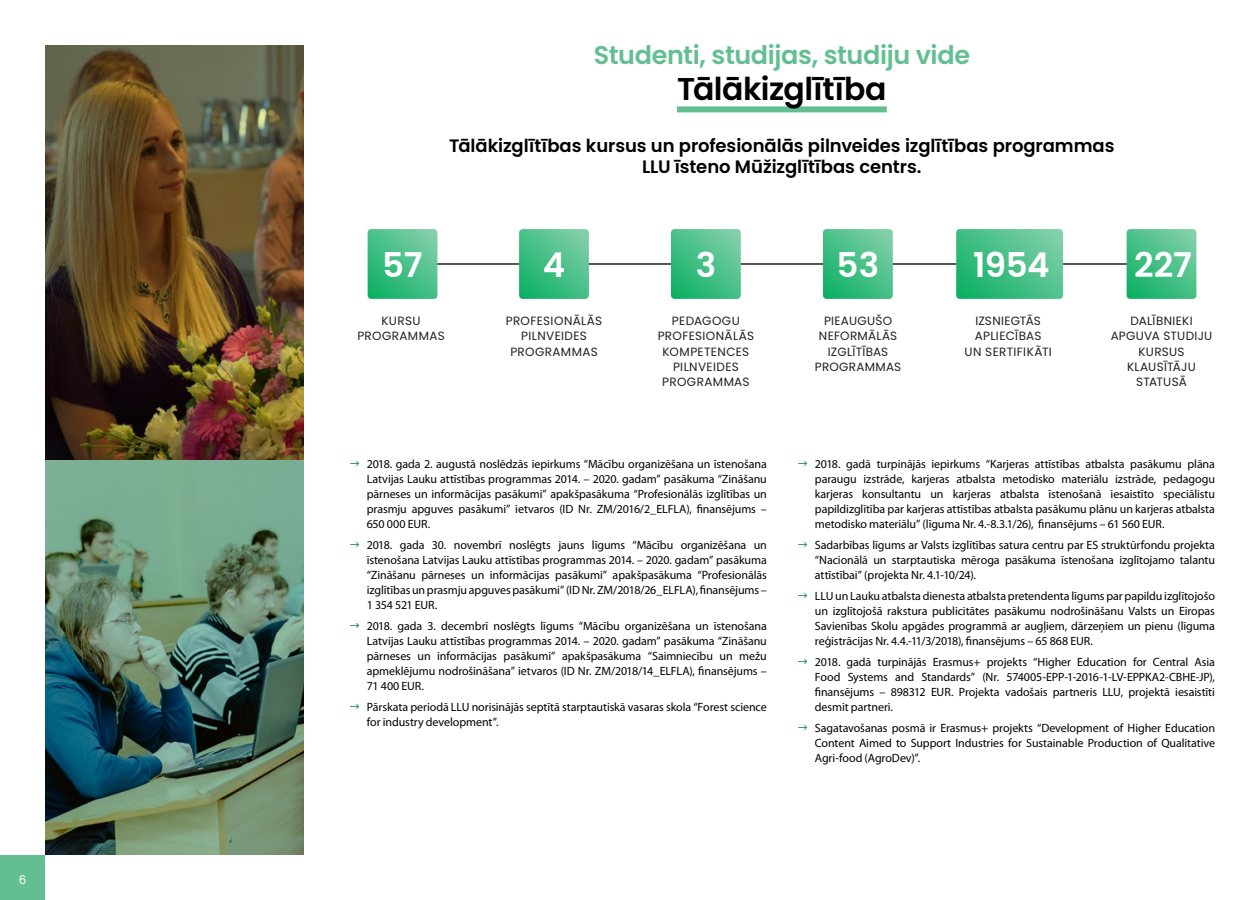
<style>
.page{position:relative;width:1260px;height:900px;background:#fff}
.page>*{position:absolute;margin:0;border:0;box-sizing:border-box;transform-origin:0 0}
.t1{font:600 34.2px "Poppins";letter-spacing:-.01em;color:#fff}
.t2{font:600 31.5px "Poppins";letter-spacing:-.015em;color:#000}
.t3{font:600 25.5px "Poppins";letter-spacing:-.015em;color:#63bf91}
.t4{font:600 18px/21px "Poppins";letter-spacing:-.005em;color:#000;text-align:center}
.t5{font:12px/15px "Myriad Pro";letter-spacing:-.01em;color:#000;text-align:justify}
.t6{font:12px/15.3px "Poppins";letter-spacing:.025em;color:#231f20;text-align:center}
.t7{font:12px "Poppins";color:#fff}
</style>
<div class="page">
<div style="left:0;top:855px;width:45px;height:45px;background:#63bf91"></div>
<img style="left:45px;top:459px;width:259px;height:396px">
<div style="left:677px;top:106px;width:210px;height:6px;background:#63bf91"></div>
<hr style="left:414px;top:263px;width:723px;height:2px;background:#231f20">
<svg style="left:368px;top:229px;width:69px;height:70px;background:#48c087"></svg>
<svg style="left:519px;top:229px;width:70px;height:70px;background:#49c088"></svg>
<svg style="left:671px;top:229px;width:70px;height:70px;background:#49c088"></svg>
<svg style="left:823px;top:229px;width:70px;height:70px;background:#49c088"></svg>
<svg style="left:956px;top:229px;width:107px;height:70px;background:#49c088"></svg>
<svg style="left:1127px;top:229px;width:69px;height:70px;background:#48c087"></svg>
<img style="left:45px;top:45px;width:259px;height:414px">
<p class="t7" style="left:19px;top:873px;width:9px">6</p>
<h3 class="t3" style="left:594px;top:40px;width:378px">Studenti, studijas, studiju vide</h3>
<h2 class="t2" style="left:677px;top:71px;width:211px">Tālākizglītība</h2>
<h3 class="t4" style="left:449px;top:136px;width:667px">Tālākizglītības kursus un profesionālās pilnveides izglītības programmas<br>LLU īsteno Mūžizglītības centrs.</h3>
<h1 class="t1" style="left:382px;top:245px;width:42px">57</h1>
<h1 class="t1" style="left:543px;top:245px;width:24px">4</h1>
<h1 class="t1" style="left:696px;top:245px;width:22px">3</h1>
<h1 class="t1" style="left:837px;top:245px;width:44px">53</h1>
<h1 class="t1" style="left:973px;top:245px;width:78px">1954</h1>
<h1 class="t1" style="left:1134px;top:245px;width:59px">227</h1>
<p class="t6" style="left:357px;top:313px;width:89px">KURSU<br>PROGRAMMAS</p>
<p class="t6" style="left:815px;top:313px;width:88px">PIEAUGUŠO<br>NEFORMĀLĀS<br>IZGLĪTĪBAS<br>PROGRAMMAS</p>
<p class="t6" style="left:506px;top:313px;width:98px">PROFESIONĀLĀS<br>PILNVEIDES<br>PROGRAMMAS</p>
<p class="t6" style="left:658px;top:313px;width:98px">PEDAGOGU<br>PROFESIONĀLĀS<br>KOMPETENCES<br>PILNVEIDES<br>PROGRAMMAS</p>
<p class="t6" style="left:964px;top:313px;width:89px">IZSNIEGTĀS<br>APLIECĪBAS<br>UN SERTIFIKĀTI</p>
<p class="t6" style="left:1111px;top:313px;width:103px">DALĪBNIEKI<br>APGUVA STUDIJU<br>KURSUS<br>KLAUSĪTĀJU<br>STATUSĀ</p>
<p class="t5" style="left:367px;top:457px;width:402px">2018. gada 2. augustā noslēdzās iepirkums “Mācību organizēšana un īstenošana Latvijas Lauku attīstības programmas 2014. – 2020. gadam” pasākuma “Zināšanu pārneses un informācijas pasākumi” apakšpasākuma “Profesionālās izglītības un prasmju apguves pasākumi” ietvaros (ID Nr. ZM/2016/2_ELFLA), finansējums – 650 000 EUR.</p>
<p class="t5" style="left:367px;top:538px;width:402px">2018. gada 30. novembrī noslēgts jauns līgums “Mācību organizēšana un īstenošana Latvijas Lauku attīstības programmas 2014. – 2020. gadam” pasākuma “Zināšanu pārneses un informācijas pasākumi” apakšpasākuma “Profesionālās izglītības un prasmju apguves pasākumi” (ID Nr. ZM/2018/26_ELFLA), finansējums – 1 354 521 EUR.</p>
<p class="t5" style="left:367px;top:619px;width:402px">2018. gada 3. decembrī noslēgts līgums “Mācību organizēšana un īstenošana Latvijas Lauku attīstības programmas 2014. – 2020. gadam” pasākuma “Zināšanu pārneses un informācijas pasākumi” apakšpasākuma “Saimniecību un mežu apmeklējumu nodrošināšana” ietvaros (ID Nr. ZM/2018/14_ELFLA), finansējums – 71 400 EUR.</p>
<p class="t5" style="left:367px;top:700px;width:402px">Pārskata periodā LLU norisinājās septītā starptautiskā vasaras skola “Forest science for industry development”.</p>
<p class="t5" style="left:815px;top:457px;width:402px">2018. gadā turpinājās iepirkums “Karjeras attīstības atbalsta pasākumu plāna paraugu izstrāde, karjeras atbalsta metodisko materiālu izstrāde, pedagogu karjeras konsultantu un karjeras atbalsta īstenošanā iesaistīto speciālistu papildizglītība par karjeras attīstības atbalsta pasākumu plānu un karjeras atbalsta metodisko materiālu” (līguma Nr. 4.-8.3.1/26), finansējums – 61 560 EUR.</p>
<p class="t5" style="left:815px;top:538px;width:402px">Sadarbības līgums ar Valsts izglītības satura centru par ES struktūrfondu projekta “Nacionālā un starptautiska mēroga pasākuma īstenošana izglītojamo talantu attīstībai” (projekta Nr. 4.1-10/24).</p>
<p class="t5" style="left:815px;top:589px;width:402px">LLU un Lauku atbalsta dienesta atbalsta pretendenta līgums par papildu izglītojošo un izglītojošā rakstura publicitātes pasākumu nodrošināšanu Valsts un Eiropas Savienības Skolu apgādes programmā ar augļiem, dārzeņiem un pienu (līguma reģistrācijas Nr. 4.4.-11/3/2018), finansējums – 65 868 EUR.</p>
<p class="t5" style="left:815px;top:655px;width:402px">2018. gadā turpinājās Erasmus+ projekts “Higher Education for Central Asia Food Systems and Standards” (Nr. 574005-EPP-1-2016-1-LV-EPPKA2-CBHE-JP), finansējums – 898312 EUR. Projekta vadošais partneris LLU, projektā iesaistīti desmit partneri.</p>
<p class="t5" style="left:815px;top:721px;width:402px">Sagatavošanas posmā ir Erasmus+ projekts “Development of Higher Education Content Aimed to Support Industries for Sustainable Production of Qualitative Agri-food (AgroDev)”.</p>
</div>
